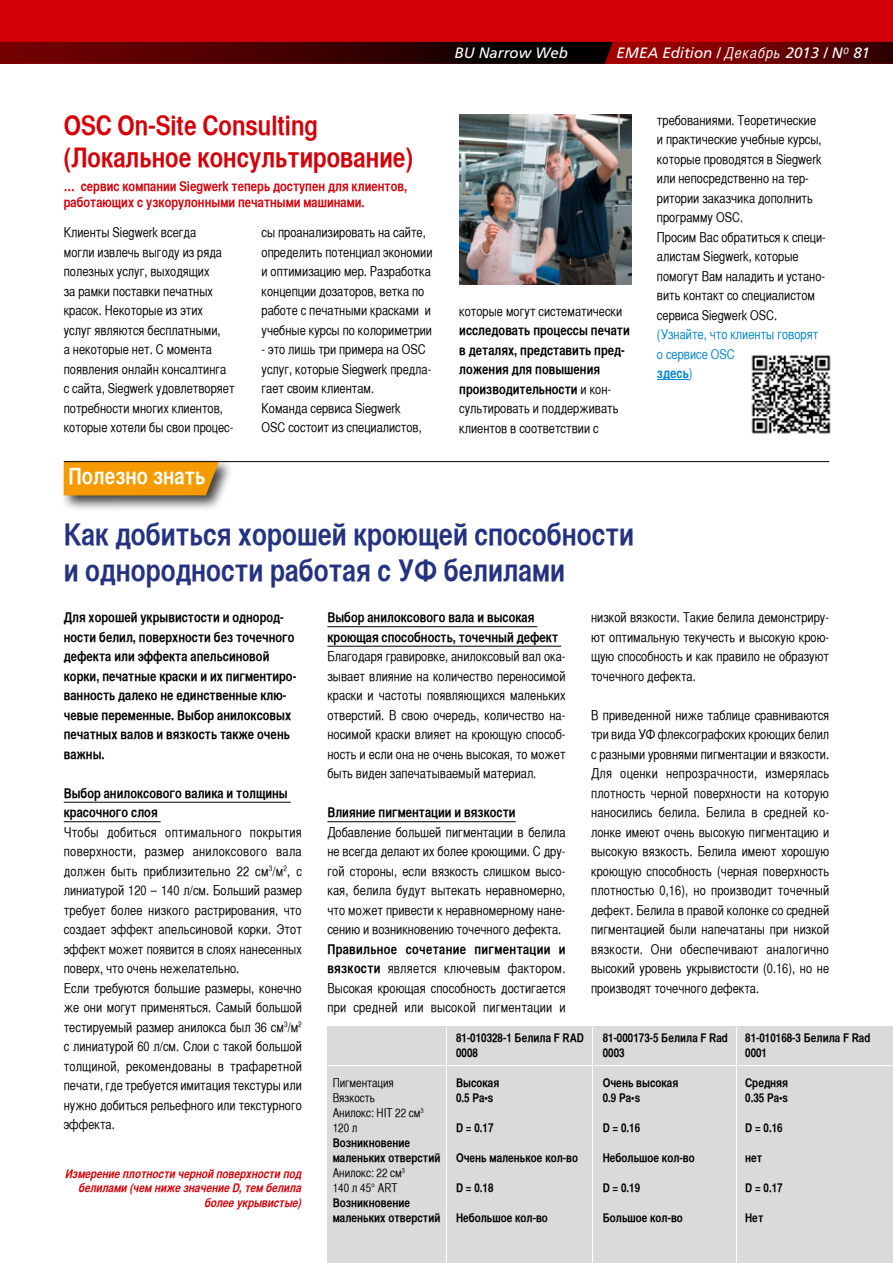
<style>
.page{position:relative;width:893px;height:1263px;background:#fff}
.page>*{position:absolute;margin:0;border:0;box-sizing:border-box;transform-origin:0 0}
.t1{font:30px/36px "Helvetica CY Bold";color:#243282}
.t2{font:27px/32.4px "Helvetica CY Bold";color:#d50008}
.t3{font:22.5px "Helvetica CY Bold";color:#fff}
.t4{font:italic 15px "Frutiger";color:#fff}
.t5{font:13.5px/19.5px "Helvetica CY Plain";color:#000}
.t6{font:13.5px/19.5px "Helvetica CY Bold";color:#000}
.t7{font:13.5px/16.2px "Helvetica CY Bold";color:#d50008}
.t8{font:13.5px/19.5px "Helvetica CY Plain";color:#0085cd}
.t9{font:13.5px "Helvetica CY Bold";letter-spacing:.02em;color:#000}
.t10{font:13.5px "Helvetica CY Bold";color:#0085cd}
.t11{font:12px/15px "Helvetica CY Bold";color:#000}
.t12{font:italic 12px/14.4px "Helvetica CY Bold";color:#d50008;text-align:right}
.t13{font:12px/15px "Helvetica CY Plain";color:#000}
.s1{font-family:"Helvetica CY Oblique";font-style:normal}
.s2{font-family:"Helvetica CY Plain"}
.s3{font-family:"Helvetica CY Bold"}
</style>
<div class="page">
<div style="left:327px;top:1027px;width:566px;height:236px;background:#d9dada"></div>
<img style="left:459px;top:115px;width:172px;height:170px">
<div style="left:60px;top:458px;width:174px;height:54px;background:#000;opacity:.75"></div>
<svg style="left:64px;top:462px;width:155px;height:33px;background:#ee9804"></svg>
<hr style="left:64px;top:802px;width:227px;height:1px;background:#000">
<hr style="left:64px;top:821px;width:97px;height:1px;background:#000">
<hr style="left:327px;top:626px;width:210px;height:1px;background:#000">
<hr style="left:327px;top:646px;width:234px;height:1px;background:#000">
<hr style="left:327px;top:821px;width:189px;height:1px;background:#000">
<hr style="left:657px;top:379px;width:32px;height:1px;background:#0085cd">
<hr style="left:64px;top:461px;width:765px;height:1px;background:#000">
<hr style="left:327px;top:1065px;width:566px;height:1px;background:#fff">
<hr style="left:736px;top:1027px;width:1px;height:236px;background:#fff">
<hr style="left:592px;top:1027px;width:1px;height:236px;background:#fff">
<hr style="left:446px;top:1027px;width:1px;height:236px;background:#fff">
<img style="left:751px;top:355px;width:80px;height:79px">
<div style="left:0;top:0;width:893px;height:64px;background:#d50008"></div>
<svg style="left:0;top:42px;width:893px;height:22px;background:#4c0001"></svg>
<h2 class="t2" style="left:64px;top:108px;width:351px">OSC On-Site Consulting (Локальное консультирование)</h2>
<p class="t7" style="left:64px;top:177px;width:345px">… сервис компании Siegwerk теперь доступен для клиентов, работающих с узкорулонными печатными машинами.</p>
<p class="t5" style="left:64px;top:223px;width:172px">Клиенты Siegwerk всегда<br>могли извлечь выгоду из ряда полезных услуг, выходящих<br>за рамки поставки печатных красок. Некоторые из этих<br>услуг являются бесплатными,<br>а некоторые нет. С момента появления онлайн консалтинга с сайта, Siegwerk удовлетворяет потребности многих клиентов, которые хотели бы свои процес-</p>
<p class="t5" style="left:262px;top:223px;width:173px">сы проанализировать на сайте, определить потенциал экономии и оптимизацию мер. Разработка концепции дозаторов, ветка по работе с печатными красками и учебные курсы по колориметрии</p>
<p class="t5" style="left:262px;top:340px;width:171px">- это лишь три примера на OSC услуг, которые Siegwerk предла&shy;гает своим клиентам.<br>Команда сервиса Siegwerk<br>OSC состоит из специалистов,</p>
<h3 class="t3" style="left:69px;top:463px;width:138px">Полезно знать</h3>
<p class="t4" style="left:454px;top:44px;width:115px">BU Narrow Web</p>
<p class="t4" style="left:616px;top:44px;width:255px">EMEA Edition / <span class="s1">Декабрь</span> 2013 / N<sup>o</sup> 81</p>
<p class="t5" style="left:459px;top:301px;width:165px">которые могут систематически</p>
<p class="t6" style="left:459px;top:320px;width:172px">исследовать процессы печати в деталях, представить пред&shy;ложения для повышения производительности <span class="s2">и кон-</span></p>
<p class="t5" style="left:459px;top:399px;width:161px">сультировать и поддерживать клиентов в соответствии с</p>
<p class="t5" style="left:657px;top:110px;width:170px">требованиями. Теоретические<br>и практические учебные курсы, которые проводятся в Siegwerk или непосредственно на тер&shy;ритории заказчика дополнить программу OSC.<br>Просим Вас обратиться к специ&shy;алистам Siegwerk, которые помогут Вам наладить и устано&shy;вить контакт со специалистом сервиса Siegwerk OSC.</p>
<p class="t8" style="left:657px;top:325px;width:163px">(Узнайте, что клиенты говорят о сервисе OSC</p>
<p class="t10" style="left:657px;top:365px;width:37px">здесь<span class="s2">)</span></p>
<h1 class="t1" style="left:64px;top:516px;width:572px">Как добиться хорошей кроющей способности и однородности работая с УФ белилами</h1>
<p class="t5" style="left:591px;top:608px;width:240px;text-align:justify">низкой вязкости. Такие белила демонстриру&shy;ют оптимальную текучесть и высокую крою&shy;щую способность и как правило не образуют точечного дефекта.</p>
<p class="t5" style="left:591px;top:705px;width:240px;text-align:justify">В приведенной ниже таблице сравниваются три вида УФ флексографских кроющих белил с разными уровнями пигментации и вязкости.<br>Для оценки непрозрачности, измерялась плотность черной поверхности на которую наносились белила. Белила в средней ко&shy;лонке имеют очень высокую пигментацию и высокую вязкость. Белила имеют хорошую кроющую способность (черная поверхность плотностью 0,16), но производит точечный дефект. Белила в правой колонке со средней пигментацией были напечатаны при низкой вязкости. Они обеспечивают аналогично высокий уровень укрывистости (0.16), но не производят точечного дефекта.</p>
<p class="t6" style="left:327px;top:607px;width:232px">Выбор анилоксового вала и высокая кроющая способность, точечный дефект</p>
<p class="t5" style="left:327px;top:647px;width:240px;text-align:justify">Благодаря гравировке, анилоксовый вал ока&shy;зывает влияние на количество переносимой краски и частоты появляющихся маленьких отверстий. В свою очередь, количество на&shy;носимой краски влияет на кроющую способ&shy;ность и если она не очень высокая, то может быть виден запечатываемый материал.</p>
<p class="t6" style="left:327px;top:802px;width:190px">Влияние пигментации и вязкости</p>
<p class="t5" style="left:327px;top:822px;width:240px;text-align:justify">Добавление большей пигментации в белила не всегда делают их более кроющими. С дру&shy;гой стороны, если вязкость слишком высо&shy;кая, белила будут вытекать неравномерно, что может привести к неравномерному нане&shy;сению и возникновению точечного дефекта.</p>
<p class="t9" style="left:327px;top:941px;width:240px">Правильное сочетание пигментации и</p>
<p class="t5" style="left:327px;top:959px;width:240px;text-align:justify"><span class="s3">вязкости</span> является ключевым фактором.<br>Высокая кроющая способность достигается при средней или высокой пигментации и</p>
<p class="t11" style="left:456px;top:1030px;width:129px">81-010328-1 Белила F RAD</p>
<p class="t11" style="left:603px;top:1030px;width:127px">81-000173-5 Белила F Rad</p>
<p class="t11" style="left:745px;top:1030px;width:127px">81-010168-3 Белила F Rad</p>
<p class="t11" style="left:456px;top:1045px;width:23px">0008</p>
<p class="t11" style="left:603px;top:1045px;width:23px">0003</p>
<p class="t11" style="left:745px;top:1045px;width:23px">0001</p>
<p class="t13" style="left:333px;top:1076px;width:63px">Пигментация</p>
<p class="t11" style="left:456px;top:1075px;width:45px">Высокая</p>
<p class="t11" style="left:603px;top:1075px;width:77px">Очень высокая</p>
<p class="t11" style="left:745px;top:1075px;width:44px">Средняя</p>
<p class="t13" style="left:333px;top:1091px;width:44px">Вязкость</p>
<p class="t11" style="left:456px;top:1090px;width:39px">0.5 Pa•s</p>
<p class="t11" style="left:603px;top:1090px;width:39px">0.9 Pa•s</p>
<p class="t11" style="left:745px;top:1090px;width:44px">0.35 Pa•s</p>
<p class="t13" style="left:333px;top:1106px;width:92px">Анилокс: HIT 22 см<sup>3<br></sup>120 л</p>
<p class="t6" style="left:64px;top:607px;width:234px">Для хорошей укрывистости и однород&shy;ности белил, поверхности без точечного дефекта или эффекта апельсиновой корки, печатные краски и их пигментиро&shy;ванность далеко не единственные клю&shy;чевые переменные. Выбор анилоксовых печатных валов и вязкость также очень важны.</p>
<p class="t6" style="left:64px;top:783px;width:226px">Выбор анилоксового валика и толщины красочного слоя</p>
<p class="t5" style="left:64px;top:822px;width:240px">Чтобы добиться оптимального покрытия поверхности, размер анилоксового вала должен быть приблизительно 22 см<sup>3</sup>/м<sup>2</sup>, с линиатурой 120 – 140 л/см. Больший размер требует более низкого растрирования, что создает эффект апельсиновой корки. Этот эффект может появится в слоях нанесенных поверх, что очень нежелательно.<br>Если требуются большие размеры, конечно же они могут применяться. Самый большой тестируемый размер анилокса был 36 см<sup>3</sup>/м<sup>2 </sup>с линиатурой 60 л/см. Слои с такой большой толщиной, рекомендованы в трафаретной печати, где требуется имитация текстуры или нужно добиться рельефного или текстурного эффекта.</p>
<p class="t11" style="left:456px;top:1120px;width:39px">D = 0.17</p>
<p class="t11" style="left:603px;top:1120px;width:39px">D = 0.16</p>
<p class="t11" style="left:745px;top:1120px;width:39px">D = 0.16</p>
<p class="t12" style="left:66px;top:1166px;width:238px">Измерение плотности черной поверхности под белилами (чем ниже значение D, тем белила более укрывистые)</p>
<p class="t11" style="left:333px;top:1135px;width:109px">Возникновение маленьких отверстий</p>
<p class="t13" style="left:333px;top:1166px;width:74px">Анилокс: 22 см<sup>3<br></sup>140 л 45° ART</p>
<p class="t11" style="left:333px;top:1195px;width:109px">Возникновение маленьких отверстий</p>
<p class="t11" style="left:456px;top:1150px;width:124px">Очень маленькое кол-во</p>
<p class="t11" style="left:603px;top:1150px;width:93px">Небольшое кол-во</p>
<p class="t11" style="left:745px;top:1150px;width:19px">нет</p>
<p class="t11" style="left:456px;top:1180px;width:39px">D = 0.18</p>
<p class="t11" style="left:603px;top:1180px;width:39px">D = 0.19</p>
<p class="t11" style="left:745px;top:1180px;width:39px">D = 0.17</p>
<p class="t11" style="left:456px;top:1210px;width:93px">Небольшое кол-во</p>
<p class="t11" style="left:603px;top:1210px;width:82px">Большое кол-во</p>
<p class="t11" style="left:745px;top:1210px;width:20px">Нет</p>
</div>
